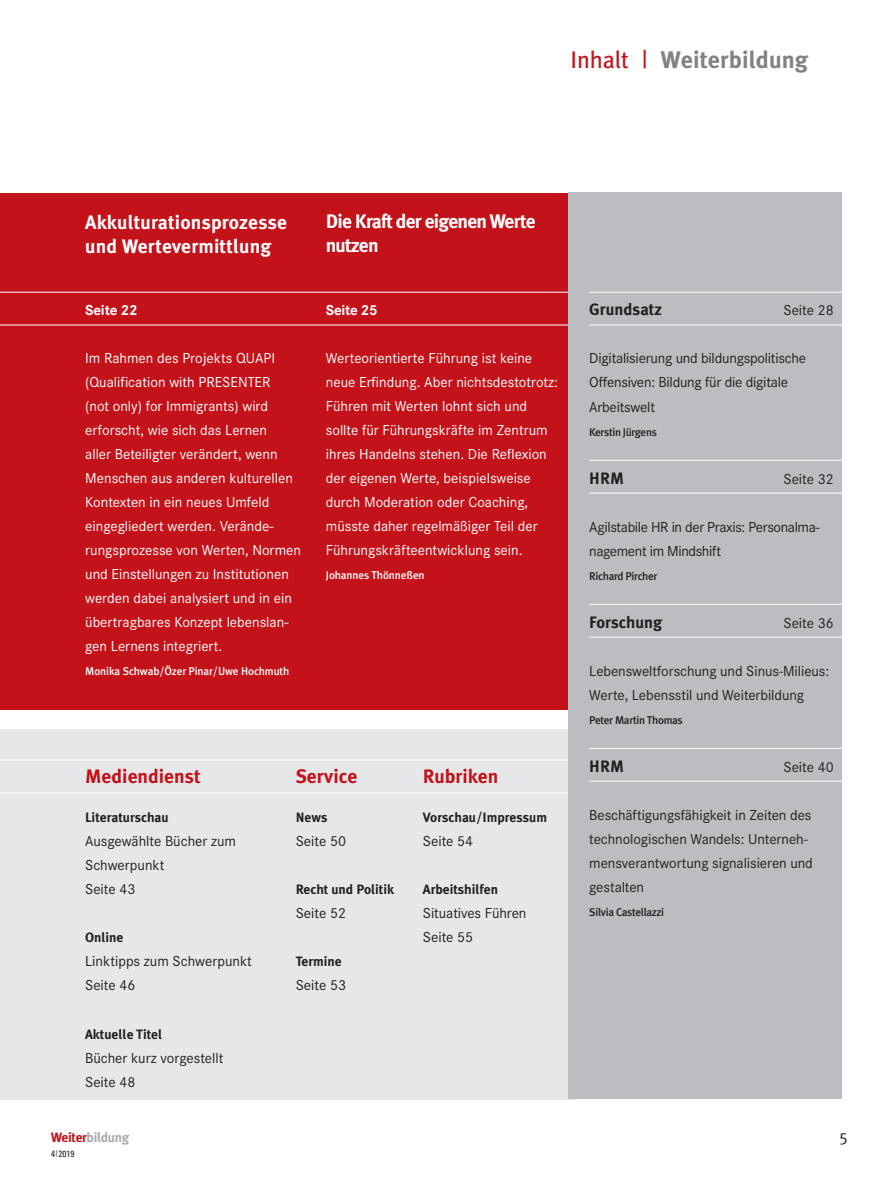
<style>
.page{position:relative;width:893px;height:1191px;background:#fff}
.page>*{position:absolute;margin:0;border:0;box-sizing:border-box;transform-origin:0 0}
.t1{font:700 24px "Meta Plus";color:#808285}
.t2{font:700 19.5px/24px "Meta Plus";letter-spacing:.01em;color:#fff}
.t3{font:700 19.5px/24px "Meta Plus";letter-spacing:-.04em;color:#fff}
.t4{font:700 19.5px "Meta Plus";color:#c4121a}
.t5{font:700 16.5px "Meta Plus";color:#231f20}
.t6{font:16.5px "Meta Plus Normal Caps";color:#231f20}
.t7{font:15px/24px "Corporate S";color:#fff}
.t8{font:15px/24px "Corporate S";letter-spacing:-.005em;color:#231f20}
.t9{font:15px/24px "Corporate S";letter-spacing:-.025em;color:#231f20}
.t10{font:700 15px "Corporate S";letter-spacing:-.02em;color:#fff}
.t11{font:700 13.5px "Meta Plus";color:#231f20}
.t12{font:700 13.5px "Meta Plus";letter-spacing:-.025em;color:#a8a9ad}
.t13{font:500 11.25px "Meta Plus";letter-spacing:-.03em;color:#231f20}
.t14{font:500 11.25px "Meta Plus";letter-spacing:-.01em;color:#fff}
.t15{font:condensed 9px "Univers LT Std";color:#231f20}
.s1{font-weight:400;color:#c4121a}
.s2{color:#c4121a}
</style>
<div class="page">
<div style="left:0;top:729px;width:575px;height:370px;background:#e6e7e9"></div>
<div style="left:0;top:193px;width:568px;height:516px;background:#c4121a"></div>
<div style="left:568px;top:193px;width:274px;height:906px;background:#bcbdc0"></div>
<hr style="left:589px;top:292px;width:253px;height:1px;background:#fff">
<hr style="left:589px;top:325px;width:253px;height:1px;background:#fff">
<hr style="left:589px;top:460px;width:253px;height:1px;background:#fff">
<hr style="left:589px;top:493px;width:253px;height:1px;background:#fff">
<hr style="left:589px;top:604px;width:253px;height:1px;background:#fff">
<hr style="left:589px;top:637px;width:253px;height:1px;background:#fff">
<hr style="left:589px;top:748px;width:253px;height:1px;background:#fff">
<hr style="left:589px;top:781px;width:253px;height:1px;background:#fff">
<hr style="left:0;top:292px;width:568px;height:1px;background:#fff">
<hr style="left:0;top:759px;width:568px;height:1px;background:#fff">
<hr style="left:0;top:325px;width:568px;height:1px;background:#fff">
<hr style="left:0;top:792px;width:568px;height:1px;background:#fff">
<p class="t1" style="left:570px;top:46px;width:239px"><span class="s1">Inhalt |</span> Weiterbildung</p>
<p class="t2" style="left:85px;top:210px;width:203px">Akkulturationsprozesse und Wertevermittlung</p>
<p class="t10" style="left:85px;top:298px;width:54px">Seite 22</p>
<p class="t7" style="left:85px;top:345px;width:217px">Im Rahmen des Projekts QUAPI (Qualification with PRESENTER<br>(not only) for Immigrants) wird erforscht, wie sich das Lernen<br>aller Beteiligter verändert, wenn<br>Menschen aus anderen kulturellen<br>Kontexten in ein neues Umfeld eingegliedert werden. Verände&shy;rungsprozesse von Werten, Normen und Einstellungen zu Institutionen werden dabei analysiert und in ein übertragbares Konzept lebenslan&shy;gen Lernens integriert.</p>
<p class="t14" style="left:85px;top:665px;width:206px">Monika Schwab/Özer Pinar/Uwe Hochmuth</p>
<p class="t3" style="left:326px;top:210px;width:211px">Die Kraft der eigenen Werte nutzen</p>
<p class="t10" style="left:326px;top:298px;width:53px">Seite 25</p>
<p class="t7" style="left:326px;top:345px;width:234px">Werteorientierte Führung ist keine neue Erfindung. Aber nichtsdestotrotz:<br>Führen mit Werten lohnt sich und sollte für Führungskräfte im Zentrum ihres Handelns stehen. Die Reflexion der eigenen Werte, beispielsweise durch Moderation oder Coaching, müsste daher regelmäßiger Teil der Führungskräfteentwicklung sein.</p>
<p class="t14" style="left:326px;top:569px;width:100px">Johannes Thönneßen</p>
<p class="t4" style="left:85px;top:765px;width:117px">Mediendienst</p>
<p class="t11" style="left:85px;top:810px;width:85px">Literaturschau</p>
<p class="t8" style="left:85px;top:828px;width:152px">Ausgewählte Bücher zum<br>Schwerpunkt</p>
<p class="t8" style="left:85px;top:876px;width:52px">Seite 43</p>
<p class="t11" style="left:85px;top:930px;width:40px">Online</p>
<p class="t8" style="left:85px;top:948px;width:168px">Linktipps zum Schwerpunkt</p>
<p class="t8" style="left:85px;top:972px;width:52px">Seite 46</p>
<p class="t11" style="left:85px;top:1026px;width:79px">Aktuelle Titel</p>
<p class="t8" style="left:85px;top:1044px;width:140px">Bücher kurz vorgestellt</p>
<p class="t8" style="left:85px;top:1068px;width:52px">Seite 48</p>
<p class="t12" style="left:51px;top:1129px;width:80px"><span class="s2">Weiter</span>bildung</p>
<p class="t15" style="left:51px;top:1147px;width:25px">4 <sup>|</sup> 2019</p>
<p class="t4" style="left:296px;top:765px;width:63px">Service</p>
<p class="t11" style="left:296px;top:810px;width:33px">News</p>
<p class="t8" style="left:296px;top:828px;width:52px">Seite 50</p>
<p class="t11" style="left:296px;top:882px;width:100px">Recht und Politik</p>
<p class="t8" style="left:296px;top:900px;width:52px">Seite 52</p>
<p class="t11" style="left:296px;top:954px;width:48px">Termine</p>
<p class="t8" style="left:296px;top:972px;width:52px">Seite 53</p>
<p class="t4" style="left:423px;top:765px;width:77px">Rubriken</p>
<p class="t11" style="left:423px;top:810px;width:126px">Vorschau/Impressum</p>
<p class="t8" style="left:423px;top:828px;width:52px">Seite 54</p>
<p class="t11" style="left:423px;top:882px;width:77px">Arbeitshilfen</p>
<p class="t8" style="left:423px;top:900px;width:105px">Situatives Führen</p>
<p class="t8" style="left:423px;top:924px;width:52px">Seite 55</p>
<p class="t5" style="left:589px;top:300px;width:74px">Grundsatz</p>
<p class="t8" style="left:783px;top:297px;width:52px">Seite 28</p>
<p class="t8" style="left:589px;top:345px;width:218px">Digitalisierung und bildungspolitische<br>Offensiven: Bildung für die digitale<br>Arbeitswelt</p>
<p class="t13" style="left:589px;top:425px;width:69px">Kerstin Jürgens</p>
<p class="t5" style="left:589px;top:468px;width:36px">HRM</p>
<p class="t8" style="left:783px;top:465px;width:52px">Seite 32</p>
<p class="t9" style="left:589px;top:513px;width:231px">Agilstabile HR in der Praxis: Personalma&shy;nagement im Mindshift</p>
<p class="t13" style="left:589px;top:569px;width:70px">Richard Pircher</p>
<p class="t5" style="left:589px;top:612px;width:74px">Forschung</p>
<p class="t8" style="left:783px;top:609px;width:52px">Seite 36</p>
<p class="t8" style="left:589px;top:657px;width:241px">Lebensweltforschung und Sinus-Milieus:<br>Werte, Lebensstil und Weiterbildung</p>
<p class="t13" style="left:589px;top:713px;width:95px">Peter Martin Thomas</p>
<p class="t5" style="left:589px;top:756px;width:36px">HRM</p>
<p class="t8" style="left:783px;top:753px;width:52px">Seite 40</p>
<p class="t8" style="left:589px;top:801px;width:225px">Beschäftigungsfähigkeit in Zeiten des technologischen Wandels: Unterneh&shy;mensverantwortung signalisieren und gestalten</p>
<p class="t13" style="left:589px;top:905px;width:76px">Silvia Castellazzi</p>
<p class="t6" style="left:839px;top:1129px;width:10px">5</p>
</div>
